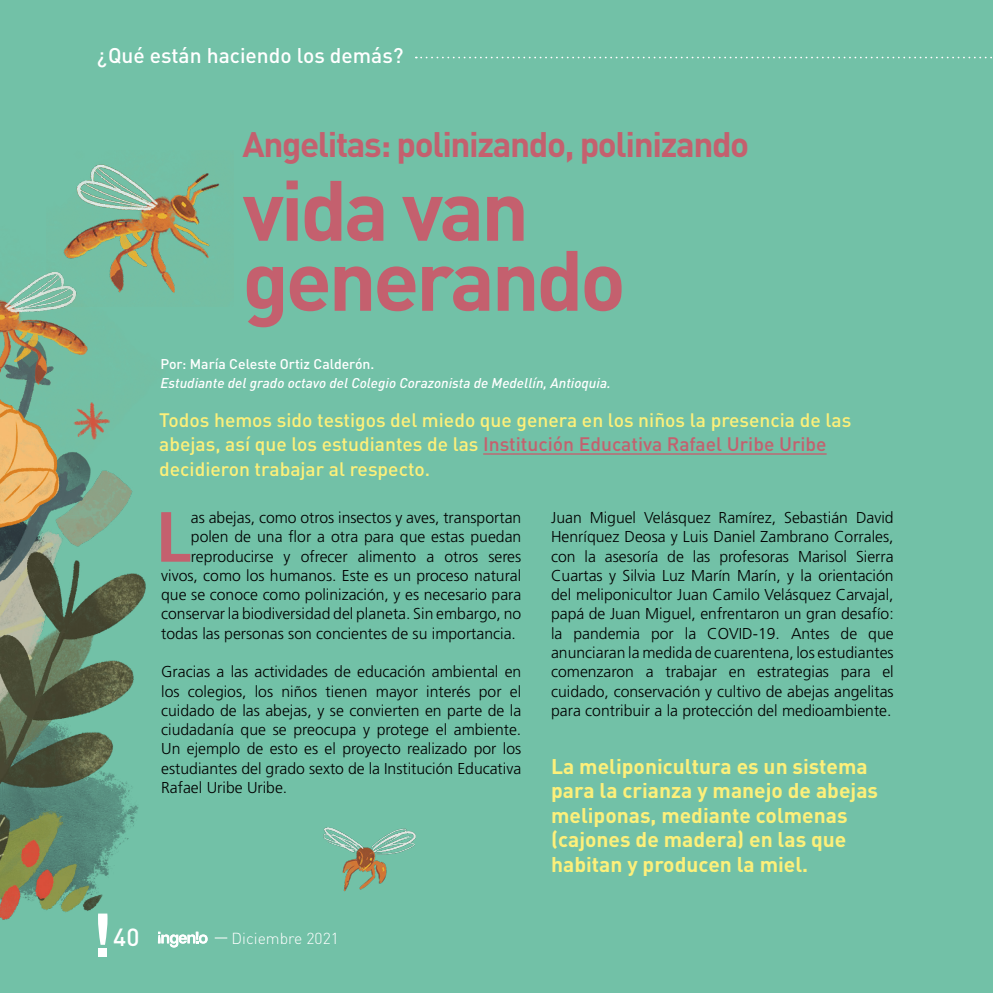
<style>
.page{position:relative;width:993px;height:993px;background:#fff}
.page>*{position:absolute;margin:0;border:0;box-sizing:border-box;transform-origin:0 0}
.t1{font:700 84px/70px "DIN Pro";letter-spacing:-.04em;color:#c4606e}
.t2{font:700 70.88px "Frutiger LT Std";color:#c4606e}
.t3{font:700 35px "DIN Pro";letter-spacing:-.04em;color:#c4606e}
.t4{font:500 24.5px "DIN Pro";color:#fff}
.t5{font:700 21px/24.5px "DIN Pro";color:#fdf07a}
.t6{font:500 21px "DIN Pro";color:#fff}
.t7{font:500 19.25px/24.5px "DIN Pro";color:#fdf07a}
.t8{font:300 15.75px/19.2px "Frutiger LT Std";color:#000;text-align:justify}
.t9{font:300 15.75px "DIN Pro";color:#fff}
.t10{font:italic 500 14px "DIN Pro";color:#fff}
.t11{font:500 14px "DIN Pro";color:#fff}
.s1{color:#c4606e}
</style>
<div class="page">
<div style="left:0;top:0;width:992px;height:992px;background:#72c1a7"></div>
<hr style="left:483px;top:453px;width:343px;height:1px;background:#c4606e">
<img style="left:0;top:274px;width:176px;height:683px">
<img style="left:47px;top:164px;width:173px;height:142px">
<img style="left:323px;top:827px;width:93px;height:65px">
<svg style="left:415px;top:57px;width:578px;height:1px"></svg>
<div style="left:98px;top:948px;width:9px;height:8px;background:#fff"></div>
<svg style="left:98px;top:913px;width:9px;height:31px"></svg>
<svg style="left:158px;top:931px;width:49px;height:16px"></svg>
<svg style="left:215px;top:937px;width:12px;height:1px"></svg>
<h3 class="t6" style="left:97px;top:39px;width:308px">¿Qué están haciendo los demás?</h3>
<h3 class="t3" style="left:242px;top:115px;width:508px">Angelitas: polinizando, polinizando</h3>
<h1 class="t1" style="left:242px;top:165px;width:385px">vida van generando</h1>
<p class="t11" style="left:160px;top:352px;width:215px">Por: María Celeste Ortiz Calderón.</p>
<p class="t10" style="left:160px;top:372px;width:451px">Estudiante del grado octavo del Colegio Corazonista de Medellín, Antioquia.</p>
<p class="t7" style="left:159px;top:405px;width:693px">Todos hemos sido testigos del miedo que genera en los niños la presencia de las abejas, así que los estudiantes de las <span class="s1">Institución Educativa Rafael Uribe Uribe </span>decidieron trabajar al respecto.</p>
<h2 class="t2" style="left:155px;top:495px;width:37px">L</h2>
<p class="t8" style="left:191px;top:508px;width:332px">as abejas, como otros insectos y aves, transportan</p>
<p class="t8" style="left:191px;top:527px;width:332px">polen de una flor a otra para que estas puedan</p>
<p class="t8" style="left:191px;top:546px;width:332px">reproducirse y ofrecer alimento a otros seres</p>
<p class="t8" style="left:161px;top:566px;width:361px">vivos, como los humanos. Este es un proceso natural</p>
<p class="t8" style="left:161px;top:585px;width:361px">que se conoce como polinización, y es necesario para</p>
<p class="t8" style="left:161px;top:604px;width:361px">conservar la biodiversidad del planeta. Sin embargo, no</p>
<p class="t8" style="left:161px;top:623px;width:356px">todas las personas son concientes de su importancia.</p>
<p class="t8" style="left:161px;top:662px;width:361px">Gracias a las actividades de educación ambiental en los colegios, los niños tienen mayor interés por el cuidado de las abejas, y se convierten en parte de la ciudadanía que se preocupa y protege el ambiente.<br>Un ejemplo de esto es el proyecto realizado por los estudiantes del grado sexto de la Institución Educativa Rafael Uribe Uribe.</p>
<h3 class="t4" style="left:113px;top:916px;width:28px">40</h3>
<p class="t9" style="left:231px;top:925px;width:109px">Diciembre 2021</p>
<p class="t8" style="left:551px;top:508px;width:344px">Juan Miguel Velásquez Ramírez, Sebastián David Henríquez Deosa y Luis Daniel Zambrano Corrales, con la asesoría de las profesoras Marisol Sierra Cuartas y Silvia Luz Marín Marín, y la orientación del meliponicultor Juan Camilo Velásquez Carvajal, papá de Juan Miguel, enfrentaron un gran desafío: la pandemia por la COVID-19. Antes de que anunciaran la medida de cuarentena, los estudiantes comenzaron a trabajar en estrategias para el cuidado, conservación y cultivo de abejas angelitas para contribuir a la protección del medioambiente.</p>
<h3 class="t5" style="left:551px;top:751px;width:328px">La meliponicultura es un sistema para la crianza y manejo de abejas meliponas, mediante colmenas (cajones de madera) en las que habitan y producen la miel.</h3>
</div>
